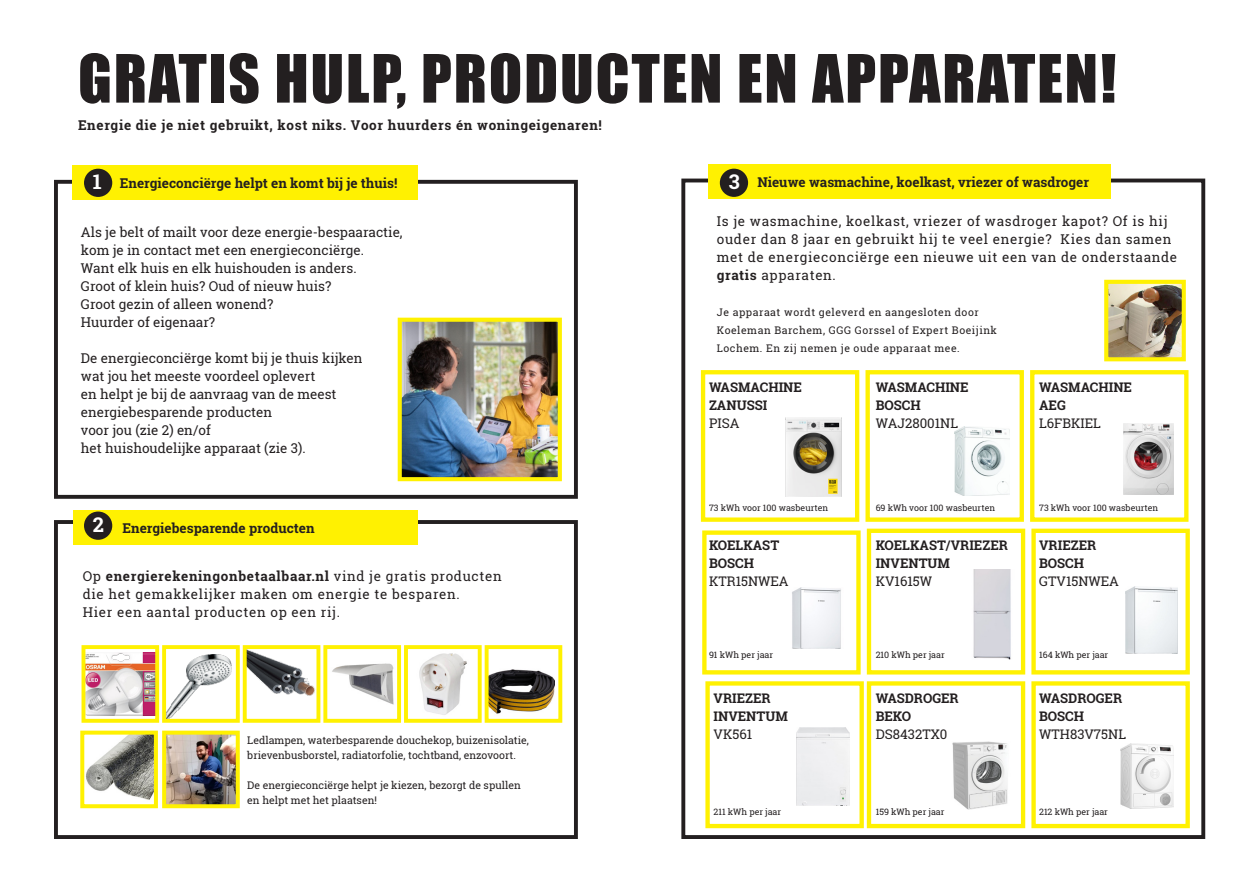
<style>
.page{position:relative;width:1259px;height:893px;background:#fff}
.page>*{position:absolute;margin:0;border:0;box-sizing:border-box;transform-origin:0 0}
.t1{font:61.5px "Impact";letter-spacing:.03em;color:#231f20}
.t2{font:700 20.25px "Roboto Slab";color:#fff}
.t3{font:13.5px/18px "Roboto Slab";color:#231f20}
.t4{font:13.5px/18px "Roboto Slab";letter-spacing:.05em;color:#231f20}
.t5{font:700 13.5px "Roboto Slab";color:#231f20}
.t6{font:700 13.5px "Roboto Slab";letter-spacing:.05em;color:#231f20}
.t7{font:700 13.2px "Roboto Slab";color:#231f20}
.t8{font:13.2px "Roboto Slab";color:#231f20}
.t9{font:10.5px/15px "Roboto Slab";color:#231f20}
.t10{font:10.5px/18px "Roboto Slab";letter-spacing:.05em;color:#231f20}
.t11{font:8.85px "Roboto Slab";color:#231f20}
.s1{font-weight:700}
</style>
<div class="page">
<div style="left:681px;top:179px;width:524px;height:660px;border:4px solid #231f20"></div>
<div style="left:701px;top:370px;width:158px;height:152px;border:4px solid #fff101"></div>
<div style="left:865px;top:370px;width:159px;height:152px;border:4px solid #fff101"></div>
<div style="left:867px;top:529px;width:158px;height:145px;border:4px solid #fff101"></div>
<div style="left:702px;top:530px;width:158px;height:144px;border:4px solid #fff101"></div>
<div style="left:867px;top:681px;width:158px;height:147px;border:4px solid #fff101"></div>
<div style="left:1030px;top:370px;width:158px;height:152px;border:4px solid #fff101"></div>
<div style="left:1031px;top:529px;width:158px;height:145px;border:4px solid #fff101"></div>
<div style="left:705px;top:681px;width:159px;height:147px;border:4px solid #fff101"></div>
<div style="left:1031px;top:681px;width:158px;height:147px;border:4px solid #fff101"></div>
<img style="left:785px;top:417px;width:57px;height:79px">
<img style="left:954px;top:427px;width:55px;height:69px">
<img style="left:973px;top:569px;width:38px;height:91px">
<img style="left:792px;top:587px;width:49px;height:62px">
<img style="left:952px;top:741px;width:56px;height:68px">
<img style="left:1123px;top:424px;width:50px;height:71px">
<img style="left:1125px;top:586px;width:52px;height:67px">
<img style="left:796px;top:728px;width:53px;height:78px">
<img style="left:1120px;top:744px;width:53px;height:65px">
<img style="left:1109px;top:285px;width:71px;height:71px">
<div style="left:1104px;top:280px;width:81px;height:81px;border:4px solid #fff101"></div>
<div style="left:708px;top:165px;width:402px;height:34px;background:#fff101"></div>
<div style="left:720px;top:169px;width:28px;height:28px;background:#231f20;border-radius:50%"></div>
<div style="left:54px;top:520px;width:524px;height:319px;border:4px solid #231f20"></div>
<div style="left:54px;top:180px;width:524px;height:319px;border:4px solid #231f20"></div>
<img style="left:167px;top:736px;width:68px;height:67px">
<div style="left:162px;top:731px;width:78px;height:77px;border:4px solid #fff101"></div>
<img style="left:403px;top:323px;width:154px;height:153px">
<div style="left:398px;top:318px;width:164px;height:163px;border:4px solid #fff101"></div>
<div style="left:72px;top:166px;width:346px;height:34px;background:#fff101"></div>
<img style="left:419px;top:653px;width:48px;height:62px">
<div style="left:404px;top:645px;width:78px;height:78px;border:4px solid #fff101"></div>
<img style="left:248px;top:650px;width:67px;height:46px">
<div style="left:243px;top:645px;width:77px;height:78px;border:4px solid #fff101"></div>
<img style="left:167px;top:655px;width:65px;height:63px">
<div style="left:162px;top:645px;width:78px;height:78px;border:4px solid #fff101"></div>
<img style="left:490px;top:669px;width:64px;height:45px">
<div style="left:485px;top:645px;width:77px;height:78px;border:4px solid #fff101"></div>
<img style="left:86px;top:653px;width:68px;height:62px">
<div style="left:81px;top:645px;width:78px;height:78px;border:4px solid #fff101"></div>
<img style="left:86px;top:736px;width:67px;height:64px">
<div style="left:80px;top:731px;width:78px;height:77px;border:4px solid #fff101"></div>
<img style="left:332px;top:663px;width:62px;height:42px">
<div style="left:323px;top:645px;width:78px;height:78px;border:4px solid #fff101"></div>
<div style="left:73px;top:510px;width:345px;height:34px;background:#fff101"></div>
<div style="left:84px;top:512px;width:28px;height:28px;background:#231f20;border-radius:50%"></div>
<div style="left:84px;top:169px;width:28px;height:28px;background:#231f20;border-radius:50%"></div>
<p class="t1" style="left:78px;top:31px;width:1040px">GRATIS HULP, PRODUCTEN EN APPARATEN!</p>
<p class="t6" style="left:78px;top:115px;width:525px">Energie die je niet gebruikt, kost niks. Voor huurders én woningeigenaren!</p>
<p class="t2" style="left:93px;top:168px;width:10px">1</p>
<p class="t5" style="left:120px;top:174px;width:279px">Energieconciërge helpt en komt bij je thuis!</p>
<p class="t3" style="left:81px;top:223px;width:323px">Als je belt of mailt voor deze energie-bespaaractie, kom je in contact met een energieconciërge.<br>Want elk huis en elk huishouden is anders.</p>
<p class="t3" style="left:81px;top:277px;width:252px">Groot of klein huis? Oud of nieuw huis?<br>Groot gezin of alleen wonend?</p>
<p class="t3" style="left:81px;top:313px;width:136px">Huurder of eigenaar?</p>
<p class="t3" style="left:81px;top:349px;width:283px">De energieconciërge komt bij je thuis kijken wat jou het meeste voordeel oplevert<br>en helpt je bij de aanvraag van de meest</p>
<p class="t3" style="left:81px;top:403px;width:193px">energiebesparende producten voor jou (zie 2) en/of</p>
<p class="t3" style="left:81px;top:439px;width:226px">het huishoudelijke apparaat (zie 3).</p>
<p class="t2" style="left:93px;top:511px;width:13px">2</p>
<p class="t5" style="left:123px;top:519px;width:194px">Energiebesparende producten</p>
<p class="t4" style="left:83px;top:567px;width:420px">Op <span class="s1">energierekeningonbetaalbaar.nl</span> vind je gratis producten die het gemakkelijker maken om energie te besparen.</p>
<p class="t4" style="left:83px;top:603px;width:259px">Hier een aantal producten op een rij.</p>
<p class="t9" style="left:247px;top:733px;width:283px">Ledlampen, waterbesparende douchekop, buizenisolatie, brievenbusborstel, radiatorfolie, tochtband, enzovoort.</p>
<p class="t9" style="left:247px;top:778px;width:275px">De energieconciërge helpt je kiezen, bezorgt de spullen en helpt met het plaatsen!</p>
<p class="t2" style="left:728px;top:168px;width:12px">3</p>
<p class="t5" style="left:757px;top:173px;width:333px">Nieuwe wasmachine, koelkast, vriezer of wasdroger</p>
<p class="t4" style="left:717px;top:212px;width:462px">Is je wasmachine, koelkast, vriezer of wasdroger kapot? Of is hij ouder dan 8 jaar en gebruikt hij te veel energie? Kies dan samen met de energieconciërge een nieuwe uit een van de onderstaande <span class="s1">gratis</span> apparaten.</p>
<p class="t10" style="left:717px;top:303px;width:282px">Je apparaat wordt geleverd en aangesloten door<br>Koeleman Barchem, GGG Gorssel of Expert Boeijink<br>Lochem. En zij nemen je oude apparaat mee.</p>
<p class="t7" style="left:709px;top:378px;width:94px">WASMACHINE</p>
<p class="t7" style="left:709px;top:396px;width:60px">ZANUSSI</p>
<p class="t8" style="left:709px;top:414px;width:32px">PISA</p>
<p class="t7" style="left:875px;top:378px;width:94px">WASMACHINE</p>
<p class="t7" style="left:875px;top:396px;width:47px">BOSCH</p>
<p class="t8" style="left:875px;top:414px;width:84px">WAJ28001NL</p>
<p class="t11" style="left:709px;top:501px;width:121px">73 kWh voor 100 wasbeurten</p>
<p class="t11" style="left:875px;top:501px;width:121px">69 kWh voor 100 wasbeurten</p>
<p class="t7" style="left:709px;top:536px;width:72px">KOELKAST</p>
<p class="t7" style="left:709px;top:554px;width:47px">BOSCH</p>
<p class="t8" style="left:709px;top:572px;width:81px">KTR15NWEA</p>
<p class="t7" style="left:875px;top:536px;width:134px">KOELKAST/VRIEZER</p>
<p class="t7" style="left:875px;top:554px;width:76px">INVENTUM</p>
<p class="t8" style="left:875px;top:572px;width:58px">KV1615W</p>
<p class="t11" style="left:709px;top:649px;width:66px">91 kWh per jaar</p>
<p class="t11" style="left:875px;top:648px;width:70px">210 kWh per jaar</p>
<p class="t7" style="left:713px;top:689px;width:59px">VRIEZER</p>
<p class="t7" style="left:713px;top:707px;width:76px">INVENTUM</p>
<p class="t8" style="left:713px;top:725px;width:40px">VK561</p>
<p class="t7" style="left:875px;top:689px;width:85px">WASDROGER</p>
<p class="t7" style="left:875px;top:707px;width:37px">BEKO</p>
<p class="t8" style="left:875px;top:725px;width:73px">DS8432TX0</p>
<p class="t11" style="left:713px;top:806px;width:69px">211 kWh per jaar</p>
<p class="t11" style="left:875px;top:806px;width:70px">159 kWh per jaar</p>
<p class="t7" style="left:1039px;top:378px;width:94px">WASMACHINE</p>
<p class="t7" style="left:1039px;top:396px;width:28px">AEG</p>
<p class="t8" style="left:1039px;top:414px;width:63px">L6FBKIEL</p>
<p class="t11" style="left:1039px;top:501px;width:121px">73 kWh voor 100 wasbeurten</p>
<p class="t7" style="left:1039px;top:536px;width:59px">VRIEZER</p>
<p class="t7" style="left:1039px;top:554px;width:47px">BOSCH</p>
<p class="t8" style="left:1039px;top:572px;width:81px">GTV15NWEA</p>
<p class="t11" style="left:1039px;top:648px;width:71px">164 kWh per jaar</p>
<p class="t7" style="left:1039px;top:689px;width:85px">WASDROGER</p>
<p class="t7" style="left:1039px;top:707px;width:47px">BOSCH</p>
<p class="t8" style="left:1039px;top:725px;width:88px">WTH83V75NL</p>
<p class="t11" style="left:1039px;top:806px;width:70px">212 kWh per jaar</p>
</div>
